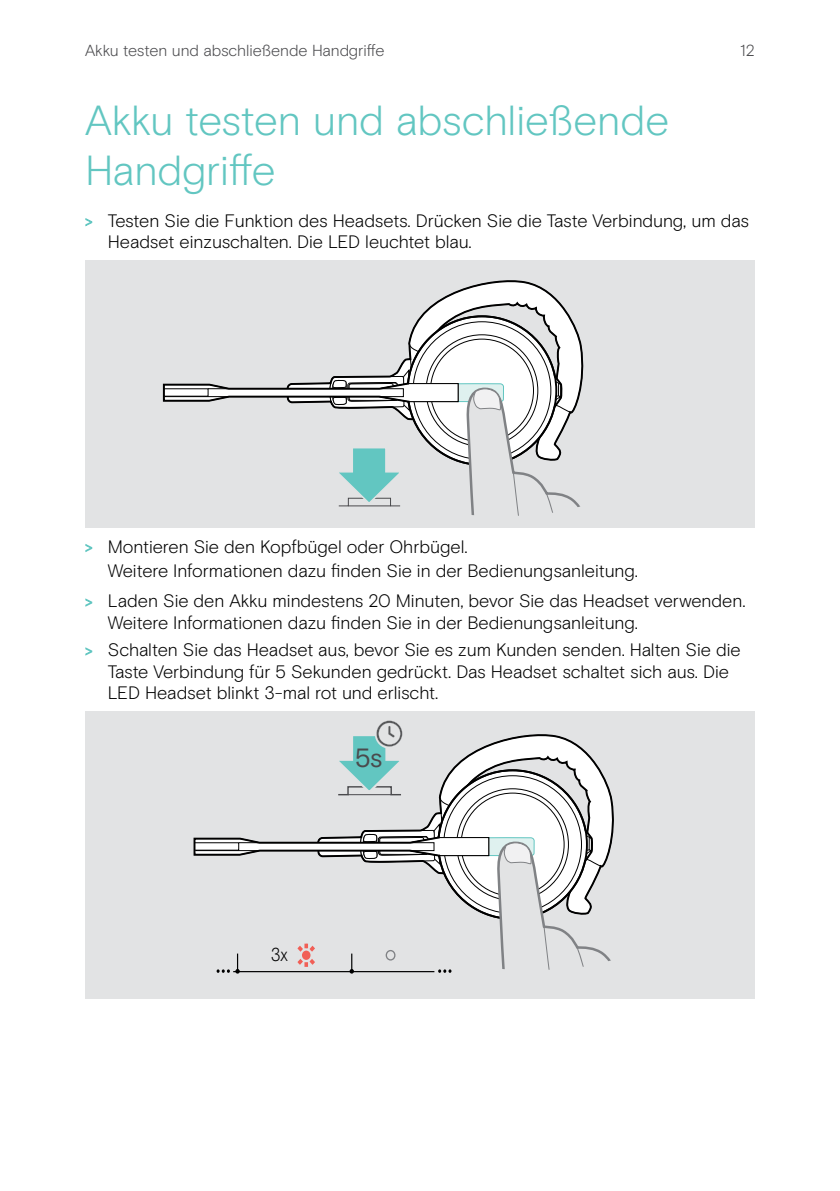
<style>
.page{position:relative;width:840px;height:1191px;background:#fff}
.page>*{position:absolute;margin:0;border:0;box-sizing:border-box;transform-origin:0 0}
.t1{font:300 42px/50.4px "EPOS Basis";letter-spacing:-.005em;color:#62c6c1}
.t2{font:26.4px "EPOS Basis";color:#4a4a4d}
.t3{font:300 18.8px "EPOS Basis";color:#000;scale:.92 1}
.t4{font:300 18px/21.6px "EPOS Basis";letter-spacing:-.005em;color:#000}
.t5{font:300 16px "EPOS Basis";letter-spacing:-.005em;color:#4a4a4d}
.s1{font-size:15px;color:#62c6c1}
</style>
<div class="page">
<div style="left:85px;top:260px;width:669px;height:268px;background:#e2e3e4"></div>
<svg style="left:162px;top:383px;width:124px;height:19px"></svg>
<svg style="left:286px;top:280px;width:298px;height:236px"></svg>
<div style="left:85px;top:711px;width:669px;height:287px;background:#e2e3e4"></div>
<svg style="left:193px;top:837px;width:104px;height:19px"></svg>
<hr style="left:233px;top:971px;width:201px;height:1px;background:#000">
<svg style="left:216px;top:953px;width:23px;height:20px"></svg>
<svg style="left:297px;top:720px;width:317px;height:253px"></svg>
<p class="t5" style="left:85px;top:42px;width:301px">Akku testen und abschließende Handgriffe</p>
<p class="t5" style="left:739px;top:42px;width:16px">12</p>
<h1 class="t1" style="left:85px;top:95px;width:585px">Akku testen und abschließende<br>Handgriffe</h1>
<p class="t4" style="left:108px;top:210px;width:642px;text-indent:-23px"><span class="s1">&gt;</span> Testen Sie die Funktion des Headsets. Drücken Sie die Taste Verbindung, um das<br>Headset einzuschalten. Die LED leuchtet blau.</p>
<p class="t4" style="left:108px;top:534px;width:529px;line-height:24.4px;text-indent:-23px"><span class="s1">&gt;</span> Montieren Sie den Kopfbügel oder Ohrbügel.<br>Weitere Informationen dazu finden Sie in der Bedienungsanleitung.</p>
<p class="t4" style="left:108px;top:590px;width:637px;text-indent:-23px"><span class="s1">&gt;</span> Laden Sie den Akku mindestens 20 Minuten, bevor Sie das Headset verwenden.<br>Weitere Informationen dazu finden Sie in der Bedienungsanleitung.</p>
<p class="t4" style="left:108px;top:639px;width:634px;text-indent:-23px"><span class="s1">&gt;</span> Schalten Sie das Headset aus, bevor Sie es zum Kunden senden. Halten Sie die<br>Taste Verbindung für 5 Sekunden gedrückt. Das Headset schaltet sich aus. Die<br>LED Headset blinkt 3-mal rot und erlischt.</p>
<h2 class="t2" style="left:355px;top:742px;width:29px">5s</h2>
<p class="t3" style="left:270px;top:943px;width:20px">3x</p>
</div>
